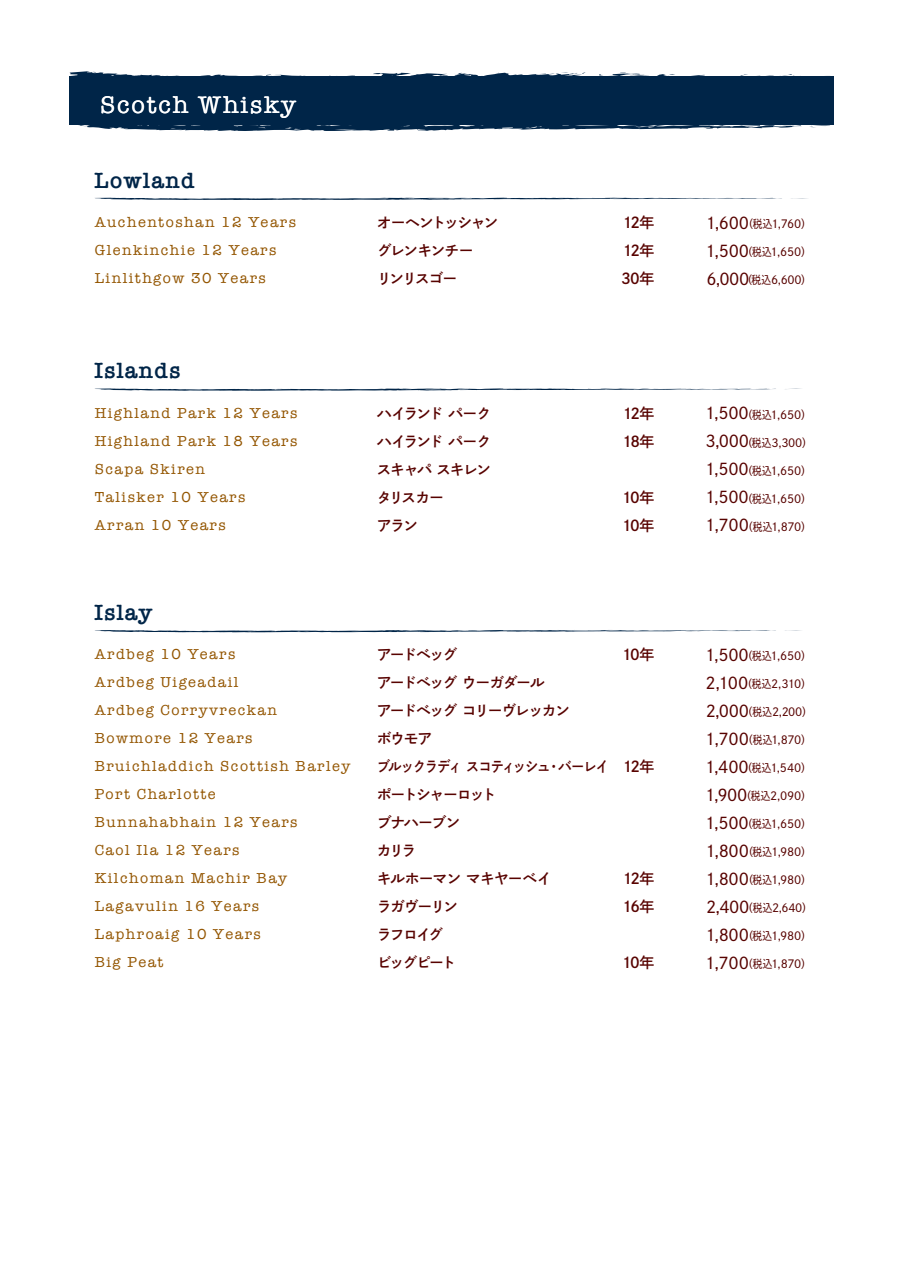
<style>
.page{position:relative;width:903px;height:1275px;background:#fff}
.page>*{position:absolute;margin:0;border:0;box-sizing:border-box;transform-origin:0 0}
.t1{font:24.68px "American Typewriter";letter-spacing:.075em;color:#fff}
.t2{font:600 22.75px "American Typewriter";letter-spacing:.05em;color:#002548}
.t3{font:14.88px/28px "American Typewriter";letter-spacing:.1em;color:#935500}
.t4{font:14.88px/28px "P Shuei Go Gin Std N B";letter-spacing:-.1em;color:#580300}
.t5{font:11.2px "P Shuei Go Gin Std N M";letter-spacing:-.015em;color:#580300}
.s1{font-size:16.1px}
</style>
<div class="page">
<div style="left:70px;top:77px;width:764px;height:48px;background:#002548"></div>
<svg style="left:809px;top:125px;width:21px;height:3px"></svg>
<svg style="left:69px;top:121px;width:733px;height:10px"></svg>
<svg style="left:809px;top:76px;width:21px;height:1px"></svg>
<svg style="left:69px;top:71px;width:733px;height:16px"></svg>
<svg style="left:791px;top:198px;width:17px;height:1px"></svg>
<svg style="left:95px;top:198px;width:687px;height:2px"></svg>
<svg style="left:95px;top:388px;width:681px;height:3px"></svg>
<svg style="left:785px;top:630px;width:16px;height:1px"></svg>
<svg style="left:95px;top:630px;width:681px;height:3px"></svg>
<h1 class="t1" style="left:100px;top:91px;width:197px">Scotch Whisky</h1>
<h2 class="t2" style="left:95px;top:167px;width:102px">Lowland</h2>
<p class="t4" style="left:621px;top:208px;width:35px;text-align:justify">12年12年30年</p>
<p class="t4" style="left:377px;top:208px;width:123px">オーヘントッシャングレンキンチー<br>リンリスゴー</p>
<p class="t3" style="left:95px;top:208px;width:203px">Auchentoshan 12 Years<br>Glenkinchie 12 Years<br>Linlithgow 30 Years</p>
<p class="t5" style="left:706px;top:216px;width:108px"><span class="s1">1,600</span>（税込1,760）</p>
<p class="t5" style="left:705px;top:244px;width:108px"><span class="s1">1,500</span>（税込1,650）</p>
<p class="t5" style="left:706px;top:272px;width:107px"><span class="s1">6,000</span>（税込6,600）</p>
<h2 class="t2" style="left:95px;top:358px;width:88px">Islands</h2>
<p class="t4" style="left:622px;top:399px;width:33px">12年<br>18年</p>
<p class="t4" style="left:377px;top:399px;width:116px">ハイランド パークハイランド パークスキャパ スキレンタリスカー<br>アラン</p>
<p class="t3" style="left:95px;top:399px;width:204px">Highland Park 12 Years<br>Highland Park 18 Years<br>Scapa Skiren<br>Talisker 10 Years<br>Arran 10 Years</p>
<p class="t5" style="left:705px;top:407px;width:108px"><span class="s1">1,500</span>（税込1,650）</p>
<p class="t5" style="left:705px;top:435px;width:109px"><span class="s1">3,000</span>（税込3,300）</p>
<p class="t5" style="left:705px;top:463px;width:108px"><span class="s1">1,500</span>（税込1,650）</p>
<p class="t5" style="left:705px;top:491px;width:108px"><span class="s1">1,500</span>（税込1,650）</p>
<p class="t5" style="left:705px;top:519px;width:109px"><span class="s1">1,700</span>（税込1,870）</p>
<p class="t4" style="left:622px;top:483px;width:34px">10年<br>10年</p>
<h2 class="t2" style="left:95px;top:599px;width:60px">Islay</h2>
<p class="t4" style="left:377px;top:640px;width:234px">アードベッグ<br>アードベッグ ウーガダール<br>アードベッグ コリーヴレッカン<br>ボウモア<br>ブルックラディ スコティッシュ・バーレイポートシャーロット<br>ブナハーブン<br>カリラ<br>キルホーマン マキヤーベイ<br>ラガヴーリン<br>ラフロイグ<br>ビッグピート</p>
<p class="t4" style="left:622px;top:640px;width:34px">10年</p>
<p class="t3" style="left:95px;top:641px;width:257px">Ardbeg 10 Years<br>Ardbeg Uigeadail<br>Ardbeg Corryvreckan<br>Bowmore 12 Years<br>Bruichladdich Scottish Barley<br>Port Charlotte<br>Bunnahabhain 12 Years<br>Caol Ila 12 Years<br>Kilchoman Machir Bay<br>Lagavulin 16 Years<br>Laphroaig 10 Years<br>Big Peat</p>
<p class="t5" style="left:705px;top:648px;width:108px"><span class="s1">1,500</span>（税込1,650）</p>
<p class="t5" style="left:705px;top:676px;width:108px"><span class="s1">2,100</span>（税込2,310）</p>
<p class="t5" style="left:706px;top:704px;width:109px"><span class="s1">2,000</span>（税込2,200）</p>
<p class="t5" style="left:705px;top:732px;width:109px"><span class="s1">1,700</span>（税込1,870）</p>
<p class="t5" style="left:705px;top:760px;width:109px"><span class="s1">1,400</span>（税込1,540）</p>
<p class="t5" style="left:705px;top:788px;width:109px"><span class="s1">1,900</span>（税込2,090）</p>
<p class="t5" style="left:705px;top:816px;width:108px"><span class="s1">1,500</span>（税込1,650）</p>
<p class="t5" style="left:705px;top:844px;width:108px"><span class="s1">1,800</span>（税込1,980）</p>
<p class="t5" style="left:705px;top:872px;width:108px"><span class="s1">1,800</span>（税込1,980）</p>
<p class="t5" style="left:706px;top:900px;width:108px"><span class="s1">2,400</span>（税込2,640）</p>
<p class="t5" style="left:705px;top:928px;width:108px"><span class="s1">1,800</span>（税込1,980）</p>
<p class="t5" style="left:705px;top:956px;width:109px"><span class="s1">1,700</span>（税込1,870）</p>
<p class="t4" style="left:623px;top:752px;width:33px">12年</p>
<p class="t4" style="left:622px;top:864px;width:33px">12年<br>16年</p>
<p class="t4" style="left:622px;top:948px;width:34px">10年</p>
</div>
